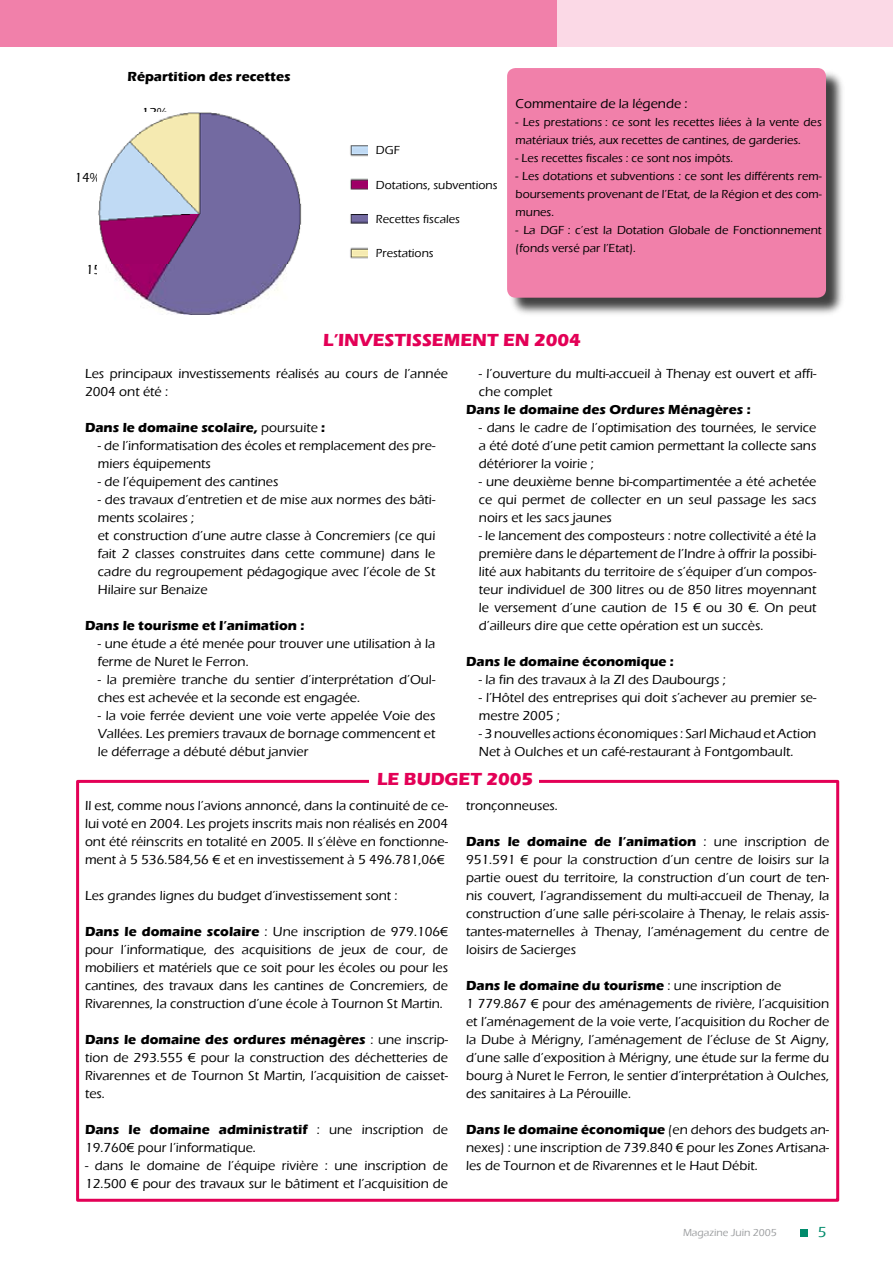
<style>
.page{position:relative;width:893px;height:1263px;background:#fff}
.page>*{position:absolute;margin:0;border:0;box-sizing:border-box;transform-origin:0 0}
.t1{font:700 18px "Eras ITC";color:#e30056}
.t2{font:500 15px "Eras ITC";color:#008b6c}
.t3{font:500 13.5px/18px "Eras ITC";color:#000}
.t4{font:700 13.5px "Eras ITC";color:#000}
.t5{font:500 12px/18px "Eras ITC";color:#000}
.t6{font:500 10.5px "Eras ITC";color:#9d9fa1}
.s1{font-weight:500}
.s2{font-weight:700}
</style>
<div class="page">
<div style="left:509px;top:70px;width:337px;height:248px;background:#000;opacity:.75"></div>
<div style="left:507px;top:68px;width:319px;height:230px;background:#f180aa;border-radius:9px"></div>
<div style="left:0;top:0;width:558px;height:47px;background:#f180aa"></div>
<div style="left:557px;top:0;width:336px;height:47px;background:#fbd9e6"></div>
<div style="left:800px;top:1229px;width:8px;height:8px;background:#008b6c"></div>
<img style="left:98px;top:113px;width:270px;height:201px">
<div style="left:76px;top:780px;width:763px;height:422px;border:3px solid #e30056"></div>
<div style="left:370px;top:773px;width:169px;height:16px;background:#fff"></div>
<p class="t3" style="left:74px;top:169px;width:28px">14%</p>
<p class="t4" style="left:128px;top:68px;width:164px">Répartition des recettes</p>
<p class="t3" style="left:141px;top:103px;width:28px">12%</p>
<p class="t3" style="left:86px;top:260px;width:28px">15%</p>
<p class="t5" style="left:376px;top:141px;width:26px">DGF</p>
<p class="t5" style="left:376px;top:176px;width:123px">Dotations, subventions</p>
<p class="t5" style="left:376px;top:210px;width:85px">Recettes fiscales</p>
<p class="t5" style="left:376px;top:244px;width:59px">Prestations</p>
<p class="t3" style="left:516px;top:95px;width:174px">Commentaire de la légende :</p>
<p class="t5" style="left:516px;top:113px;width:308px">- Les prestations : ce sont les recettes liées à la vente des matériaux triés, aux recettes de cantines, de garderies.</p>
<p class="t5" style="left:516px;top:149px;width:219px">- Les recettes fiscales : ce sont nos impôts.</p>
<p class="t5" style="left:516px;top:167px;width:308px;text-align:justify">- Les dotations et subventions : ce sont les différents rem&shy;boursements provenant de l’Etat, de la Région et des com&shy;munes.</p>
<p class="t5" style="left:516px;top:221px;width:308px">- La DGF : c’est la Dotation Globale de Fonctionnement (fonds versé par l’Etat).</p>
<h1 class="t1" style="left:323px;top:329px;width:259px">L’INVESTISSEMENT EN 2004</h1>
<p class="t3" style="left:85px;top:365px;width:365px">Les principaux investissements réalisés au cours de l’année<br>2004 ont été :</p>
<p class="t4" style="left:85px;top:420px;width:242px">Dans le domaine scolaire, <span class="s1">poursuite</span> :</p>
<p class="t3" style="left:98px;top:437px;width:339px">- de l’informatisation des écoles et remplacement des pre&shy;miers équipements</p>
<p class="t3" style="left:98px;top:473px;width:182px">- de l’équipement des cantines</p>
<p class="t3" style="left:98px;top:491px;width:339px">- des travaux d’entretien et de mise aux normes des bâti&shy;ments scolaires ;<br>et construction d’une autre classe à Concremiers (ce qui fait 2 classes construites dans cette commune) dans le cadre du regroupement pédagogique avec l’école de St Hilaire sur Benaize</p>
<p class="t4" style="left:85px;top:618px;width:221px">Dans le tourisme et l’animation :</p>
<p class="t3" style="left:98px;top:635px;width:339px">- une étude a été menée pour trouver une utilisation à la ferme de Nuret le Ferron.</p>
<p class="t3" style="left:98px;top:671px;width:339px">- la première tranche du sentier d’interprétation d’Oul&shy;ches est achevée et la seconde est engagée.</p>
<p class="t3" style="left:98px;top:707px;width:339px;text-align:justify">- la voie ferrée devient une voie verte appelée Voie des Vallées. Les premiers travaux de bornage commencent et le déferrage a débuté début janvier</p>
<p class="t3" style="left:479px;top:365px;width:339px">- l’ouverture du multi-accueil à Thenay est ouvert et affi&shy;che complet</p>
<p class="t4" style="left:466px;top:402px;width:286px">Dans le domaine des Ordures Ménagères :</p>
<p class="t3" style="left:479px;top:419px;width:339px;text-align:justify">- dans le cadre de l’optimisation des tournées, le service a été doté d’une petit camion permettant la collecte sans détériorer la voirie ;</p>
<p class="t3" style="left:479px;top:473px;width:339px;text-align:justify">- une deuxième benne bi-compartimentée a été achetée ce qui permet de collecter en un seul passage les sacs noirs et les sacs jaunes</p>
<p class="t3" style="left:479px;top:527px;width:339px;text-align:justify">- le lancement des composteurs : notre collectivité a été la première dans le département de l’Indre à offrir la possibi&shy;lité aux habitants du territoire de s’équiper d’un compos&shy;teur individuel de 300 litres ou de 850 litres moyennant le versement d’une caution de 15 € ou 30 €. On peut d’ailleurs dire que cette opération est un succès.</p>
<p class="t4" style="left:466px;top:654px;width:209px">Dans le domaine économique :</p>
<p class="t3" style="left:479px;top:671px;width:249px">- la fin des travaux à la ZI des Daubourgs ;</p>
<p class="t3" style="left:479px;top:689px;width:339px">- l’Hôtel des entreprises qui doit s’achever au premier se&shy;mestre 2005 ;</p>
<p class="t3" style="left:479px;top:725px;width:339px">- 3 nouvelles actions économiques : Sarl Michaud et Action<br>Net à Oulches et un café-restaurant à Fontgombault.</p>
<h1 class="t1" style="left:377px;top:769px;width:158px">LE BUDGET 2005</h1>
<p class="t3" style="left:85px;top:797px;width:365px;text-align:justify">Il est, comme nous l’avions annoncé, dans la continuité de ce&shy;lui voté en 2004. Les projets inscrits mais non réalisés en 2004 ont été réinscrits en totalité en 2005. Il s’élève en fonctionne&shy;ment à 5 536.584,56 € et en investissement à 5 496.781,06€</p>
<p class="t3" style="left:85px;top:887px;width:314px">Les grandes lignes du budget d’investissement sont :</p>
<p class="t3" style="left:85px;top:923px;width:365px;text-align:justify"><span class="s2">Dans le domaine scolaire</span> : Une inscription de 979.106€ pour l’informatique, des acquisitions de jeux de cour, de mobiliers et matériels que ce soit pour les écoles ou pour les cantines, des travaux dans les cantines de Concremiers, de Rivarennes, la construction d’une école à Tournon St Martin.</p>
<p class="t3" style="left:85px;top:1031px;width:365px;text-align:justify"><span class="s2">Dans le domaine des ordures ménagères</span> : une inscrip&shy;tion de 293.555 € pour la construction des déchetteries de Rivarennes et de Tournon St Martin, l’acquisition de caisset&shy;tes.</p>
<p class="t3" style="left:85px;top:1121px;width:365px"><span class="s2">Dans le domaine administratif</span> : une inscription de<br>19.760€ pour l’informatique.</p>
<p class="t3" style="left:85px;top:1157px;width:365px">- dans le domaine de l’équipe rivière : une inscription de<br>12.500 € pour des travaux sur le bâtiment et l’acquisition de</p>
<p class="t3" style="left:466px;top:797px;width:93px">tronçonneuses.</p>
<p class="t3" style="left:466px;top:833px;width:365px;text-align:justify"><span class="s2">Dans le domaine de l’animation</span> : une inscription de 951.591 € pour la construction d’un centre de loisirs sur la partie ouest du territoire, la construction d’un court de ten&shy;nis couvert, l’agrandissement du multi-accueil de Thenay, la construction d’une salle péri-scolaire à Thenay, le relais assis&shy;tantes-maternelles à Thenay, l’aménagement du centre de loisirs de Sacierges</p>
<p class="t3" style="left:466px;top:977px;width:365px"><span class="s2">Dans le domaine du tourisme</span> : une inscription de<br>1 779.867 € pour des aménagements de rivière, l’acquisition et l’aménagement de la voie verte, l’acquisition du Rocher de la Dube à Mérigny, l’aménagement de l’écluse de St Aigny, d’une salle d’exposition à Mérigny, une étude sur la ferme du bourg à Nuret le Ferron, le sentier d’interprétation à Oulches, des sanitaires à La Pérouille.</p>
<p class="t3" style="left:466px;top:1121px;width:365px;text-align:justify"><span class="s2">Dans le domaine économique</span> (en dehors des budgets an&shy;nexes) : une inscription de 739.840 € pour les Zones Artisana&shy;les de Tournon et de Rivarennes et le Haut Débit.</p>
<p class="t6" style="left:683px;top:1227px;width:95px">Magazine Juin 2005</p>
<p class="t2" style="left:818px;top:1224px;width:10px">5</p>
</div>
